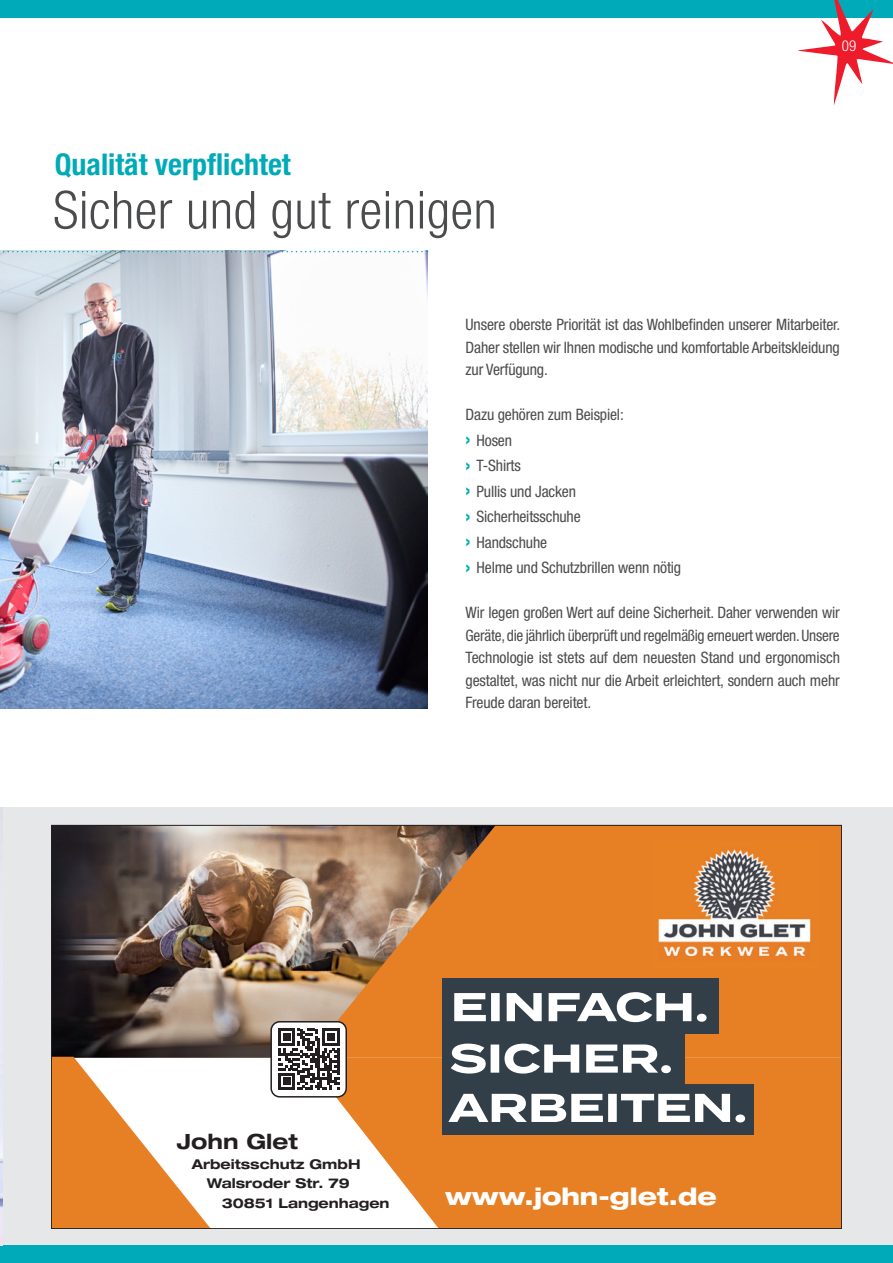
<style>
.page{position:relative;width:893px;height:1263px;background:#fff}
.page>*{position:absolute;margin:0;border:0;box-sizing:border-box;transform-origin:0 0}
.t1{font:300 condensed 52.5px "Helvetica Neue LT Std";letter-spacing:.01em;color:#4b4c4d}
.t2{font:700 condensed 30px "Helvetica Neue LT Std";color:#00aab8}
.t3{font:800 expanded 23.85px "Helvetica Neue LT Std";color:#fff}
.t4{font:700 expanded 21px "Helvetica Neue LT Std";color:#231f20}
.t5{font:condensed 15.75px/22.5px "Helvetica Neue LT Std";letter-spacing:-.01em;color:#4b4c4d;text-align:justify}
.t6{font:300 condensed 15px "Helvetica Neue LT Std";color:#fff}
.t7{font:700 expanded 13.5px "Helvetica Neue LT Std";color:#231f20}
.s1{font-weight:700;font-stretch:normal;font-size:21px;color:#00aab8}
</style>
<div class="page">
<div style="left:0;top:808px;width:893px;height:438px;background:#e6e7e9"></div>
<div style="left:496px;top:827px;width:344px;height:231px;background:#e78024"></div>
<svg style="left:305px;top:1058px;width:535px;height:169px;background:#ea9346"></svg>
<img style="left:53px;top:827px;width:443px;height:231px">
<div style="left:271px;top:1022px;width:75px;height:75px;background:#fff;border-radius:9px"></div>
<svg style="left:278px;top:1028px;width:61px;height:62px"></svg>
<div style="left:270px;top:1021px;width:77px;height:76px;border:2px solid #231f20;border-radius:9px"></div>
<svg style="left:53px;top:1056px;width:212px;height:171px;background:#f2c8a1"></svg>
<div style="left:443px;top:978px;width:275px;height:55px;background:#323e48"></div>
<div style="left:443px;top:1033px;width:241px;height:51px;background:#323e48"></div>
<div style="left:443px;top:1084px;width:310px;height:51px;background:#323e48"></div>
<img style="left:451px;top:1043px;width:220px;height:30px">
<img style="left:454px;top:992px;width:253px;height:30px">
<img style="left:448px;top:1094px;width:297px;height:28px">
<img style="left:652px;top:841px;width:169px;height:127px">
<div style="left:0;top:1246px;width:893px;height:17px;background:#00aab8"></div>
<div style="left:0;top:0;width:893px;height:17px;background:#00aab8"></div>
<svg style="left:798px;top:0;width:95px;height:105px"></svg>
<img style="left:0;top:252px;width:427px;height:456px">
<img style="left:0;top:808px;width:2px;height:429px">
<svg style="left:0;top:251px;width:428px;height:1px"></svg>
<p class="t2" style="left:55px;top:146px;width:237px">Qualität verpflichtet</p>
<p class="t1" style="left:53px;top:180px;width:445px">Sicher und gut reinigen</p>
<p class="t6" style="left:842px;top:37px;width:16px">09</p>
<p class="t5" style="left:466px;top:313px;width:376px">Unsere oberste Priorität ist das Wohlbefinden unserer Mitarbeiter.<br>Daher stellen wir Ihnen modische und komfortable Arbeitskleidung zur Verfügung.</p>
<p class="t5" style="left:466px;top:403px;width:160px">Dazu gehören zum Beispiel:</p>
<p class="t5" style="left:466px;top:429px;width:48px"><span class="s1">›</span> Hosen</p>
<p class="t5" style="left:466px;top:454px;width:57px"><span class="s1">›</span> T-Shirts</p>
<p class="t5" style="left:466px;top:480px;width:112px"><span class="s1">›</span> Pullis und Jacken</p>
<p class="t5" style="left:466px;top:505px;width:117px"><span class="s1">›</span> Sicherheitsschuhe</p>
<p class="t5" style="left:466px;top:531px;width:83px"><span class="s1">›</span> Handschuhe</p>
<p class="t5" style="left:466px;top:556px;width:217px"><span class="s1">›</span> Helme und Schutzbrillen wenn nötig</p>
<p class="t5" style="left:466px;top:601px;width:376px">Wir legen großen Wert auf deine Sicherheit. Daher verwenden wir Geräte, die jährlich überprüft und regelmäßig erneuert werden. Unsere Technologie ist stets auf dem neuesten Stand und ergonomisch gestaltet, was nicht nur die Arbeit erleichtert, sondern auch mehr Freude daran bereitet.</p>
<p class="t4" style="left:177px;top:1128px;width:122px">John Glet</p>
<p class="t7" style="left:192px;top:1155px;width:170px">Arbeitsschutz GmbH</p>
<p class="t7" style="left:207px;top:1175px;width:145px">Walsroder Str. 79</p>
<p class="t7" style="left:222px;top:1194px;width:169px">30851 Langenhagen</p>
<p class="t3" style="left:445px;top:1181px;width:273px">www.john-glet.de</p>
</div>
